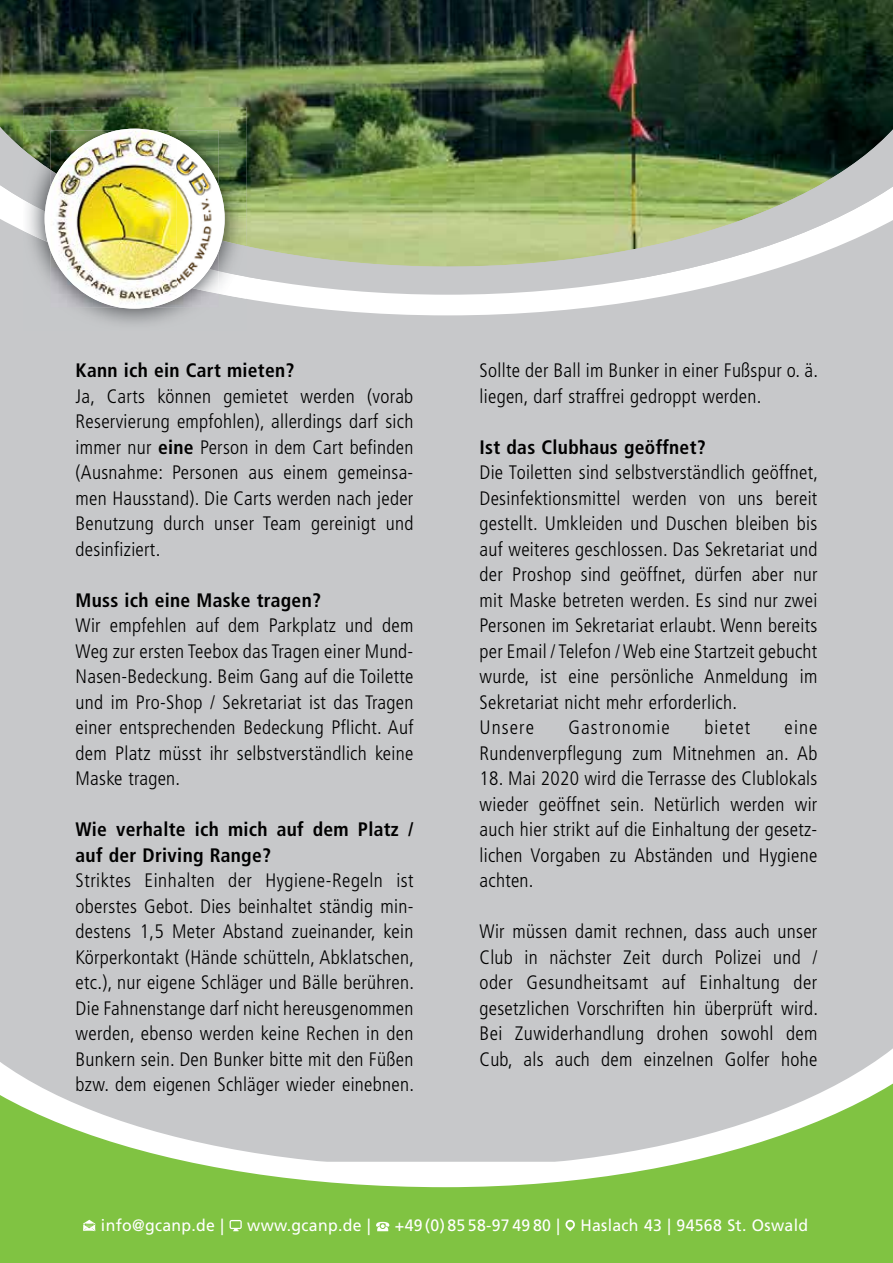
<style>
.page{position:relative;width:893px;height:1263px;background:#fff}
.page>*{position:absolute;margin:0;border:0;box-sizing:border-box;transform-origin:0 0}
.t1{font:300 condensed 19.5px/25.5px "Frutiger LT Std";letter-spacing:.015em;color:#000;text-align:justify}
.t2{font:700 condensed 19.5px/25.5px "Frutiger LT Std";letter-spacing:.015em;color:#000}
.t3{font:300 condensed 19.5px "Frutiger LT Std";letter-spacing:.055em;color:#000}
.t4{font:16.5px "Frutiger LT Std";letter-spacing:.02em;color:#fff;scale:.96 1}
.s1{font-weight:700}
</style>
<div class="page">
<img style="left:0;top:0;width:893px;height:89px">
<div style="left:0;top:315px;width:893px;height:655px;background:#c7c8ca"></div>
<div style="left:0;top:1187px;width:893px;height:76px;background:#80c342"></div>
<svg style="left:83px;top:1220px;width:12px;height:11px"></svg>
<svg style="left:230px;top:1220px;width:12px;height:11px"></svg>
<svg style="left:376px;top:1222px;width:13px;height:9px"></svg>
<svg style="left:565px;top:1219px;width:10px;height:12px"></svg>
<svg style="left:0;top:970px;width:893px;height:217px;background:#c3cdbd"></svg>
<svg style="left:0;top:295px;width:893px;height:20px;fill:#c7c8ca"></svg>
<img style="left:0;top:89px;width:893px;height:206px">
<img style="left:23px;top:107px;width:223px;height:42px">
<img style="left:23px;top:299px;width:223px;height:31px">
<img style="left:23px;top:277px;width:223px;height:22px">
<img style="left:23px;top:149px;width:223px;height:128px">
<img style="left:177px;top:131px;width:42px;height:8px">
<img style="left:177px;top:298px;width:42px;height:9px">
<img style="left:51px;top:131px;width:126px;height:176px">
<img style="left:176px;top:139px;width:43px;height:159px">
<p class="t2" style="left:76px;top:358px;width:221px">Kann ich ein Cart mieten?</p>
<p class="t1" style="left:76px;top:384px;width:339px">Ja, Carts können gemietet werden (vorab Reservierung empfohlen), allerdings darf sich immer nur <span class="s1">eine</span> Person in dem Cart befinden (Ausnahme: Personen aus einem gemeinsa&shy;men Hausstand). Die Carts werden nach jeder Benutzung durch unser Team gereinigt und desinfiziert.</p>
<p class="t2" style="left:76px;top:587px;width:247px">Muss ich eine Maske tragen?</p>
<p class="t1" style="left:76px;top:613px;width:339px">Wir empfehlen auf dem Parkplatz und dem Weg zur ersten Teebox das Tragen einer Mund-Nasen-Bedeckung. Beim Gang auf die Toilette und im Pro-Shop / Sekretariat ist das Tragen einer entsprechenden Bedeckung Pflicht. Auf dem Platz müsst ihr selbstverständlich keine Maske tragen.</p>
<p class="t2" style="left:76px;top:817px;width:339px">Wie verhalte ich mich auf dem Platz / auf der Driving Range?</p>
<p class="t1" style="left:76px;top:868px;width:340px">Striktes Einhalten der Hygiene-Regeln ist oberstes Gebot. Dies beinhaltet ständig min&shy;destens 1,5 Meter Abstand zueinander, kein Körperkontakt (Hände schütteln, Abklatschen, etc.), nur eigene Schläger und Bälle berühren.<br>Die Fahnenstange darf nicht hereusgenommen werden, ebenso werden keine Rechen in den Bunkern sein. Den Bunker bitte mit den Füßen bzw. dem eigenen Schläger wieder einebnen.</p>
<p class="t1" style="left:480px;top:358px;width:340px">Sollte der Ball im Bunker in einer Fußspur o. ä. liegen, darf straffrei gedroppt werden.</p>
<p class="t2" style="left:480px;top:434px;width:228px">Ist das Clubhaus geöffnet?</p>
<p class="t1" style="left:480px;top:460px;width:340px;text-align:left">Die Toiletten sind selbstverständlich geöffnet, Desinfektionsmittel werden von uns bereit gestellt. Umkleiden und Duschen bleiben bis auf weiteres geschlossen. Das Sekretariat und der Proshop sind geöffnet, dürfen aber nur mit Maske betreten werden. Es sind nur zwei Personen im Sekretariat erlaubt. Wenn bereits per Email / Telefon / Web eine Startzeit gebucht wurde, ist eine persönliche Anmeldung im Sekretariat nicht mehr erforderlich.<br>Unsere</p>
<p class="t3" style="left:568px;top:716px;width:103px">Gastronomie</p>
<p class="t1" style="left:704px;top:715px;width:47px">bietet</p>
<p class="t1" style="left:480px;top:715px;width:339px;text-align:right">eine<br>Rundenverpflegung zum Mitnehmen an. Ab</p>
<p class="t1" style="left:480px;top:766px;width:339px">18. Mai 2020 wird die Terrasse des Clublokals wieder geöffnet sein. Netürlich werden wir auch hier strikt auf die Einhaltung der gesetz&shy;lichen Vorgaben zu Abständen und Hygiene achten.</p>
<p class="t1" style="left:480px;top:919px;width:340px">Wir müssen damit rechnen, dass auch unser Club in nächster Zeit durch Polizei und / oder Gesundheitsamt auf Einhaltung der gesetzlichen Vorschriften hin überprüft wird.<br>Bei Zuwiderhandlung drohen sowohl dem Cub, als auch dem einzelnen Golfer hohe</p>
<p class="t4" style="left:101px;top:1216px;width:130px">info@gcanp.de |</p>
<p class="t4" style="left:247px;top:1216px;width:130px">www.gcanp.de |</p>
<p class="t4" style="left:395px;top:1216px;width:432px">+49 (0) 85 58-97 49 80 | Haslach 43 | 94568 St. Oswald</p>
</div>
